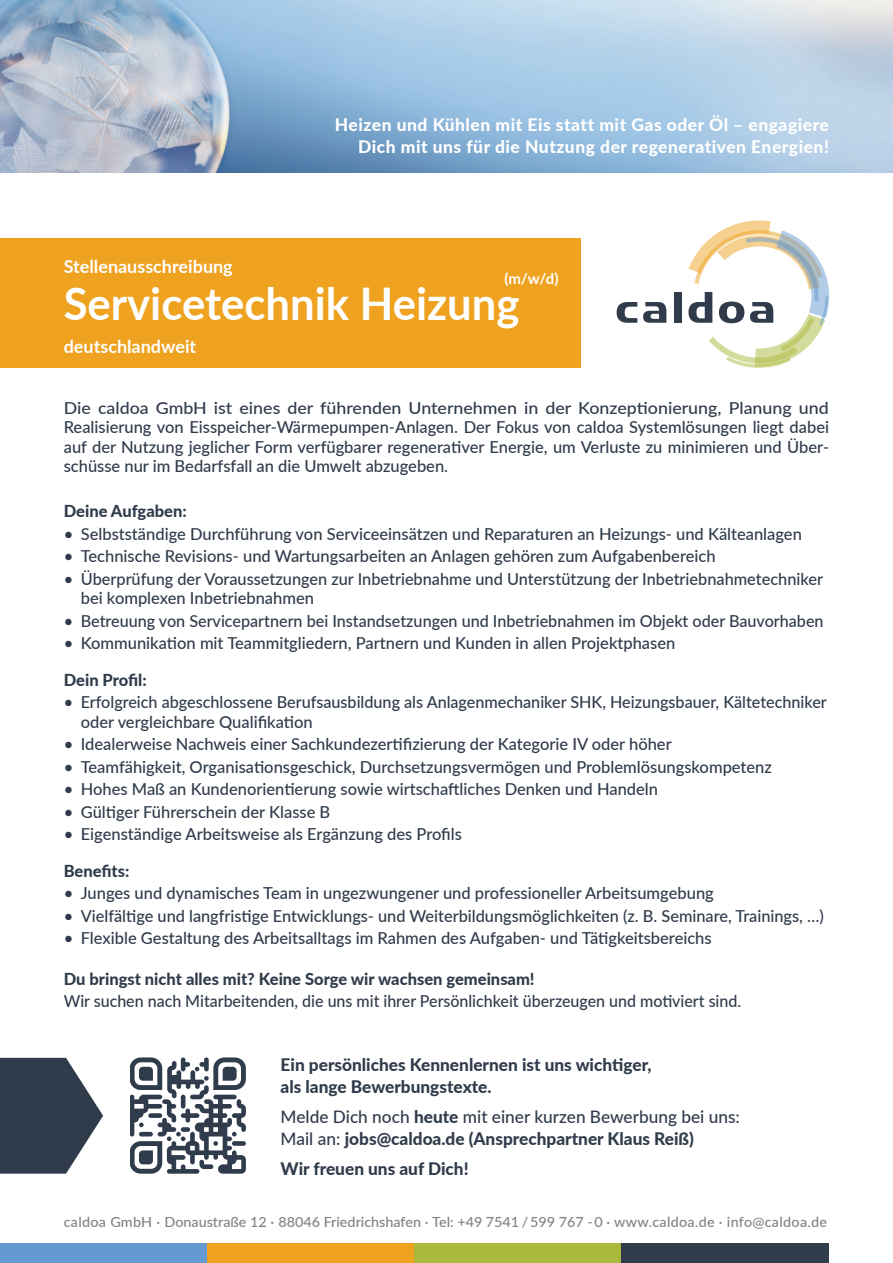
<style>
.page{position:relative;width:893px;height:1263px;background:#fff}
.page>*{position:absolute;margin:0;border:0;box-sizing:border-box;transform-origin:0 0}
.t1{font:700 45px "Lato";color:#fff}
.t2{font:700 18px "Lato";color:#fff}
.t3{font:800 17.25px/21.8px "Lato";letter-spacing:.03em;color:#fff;text-align:right}
.t4{font:500 17.25px/21.8px "Lato";color:#303b4b}
.t5{font:800 17.25px/21.8px "Lato";color:#303b4b}
.t6{font:500 16.5px/19.5px "Lato";color:#303b4b}
.t7{font:500 16.5px/19.5px "Lato";color:#303b4b;text-align:justify;scale:1.08 1}
.t8{font:800 16.5px "Lato";color:#303b4b}
.t9{font:700 15px "Lato";color:#fff}
.t10{font:500 13.95px "Lato";color:#808285}
.s1{font-weight:800}
</style>
<div class="page">
<img style="left:0;top:0;width:893px;height:172px">
<div style="left:0;top:238px;width:580px;height:130px;background:#eea21f"></div>
<svg style="left:0;top:1058px;width:103px;height:116px"></svg>
<svg style="left:617px;top:302px;width:20px;height:21px"></svg>
<svg style="left:643px;top:302px;width:23px;height:21px"></svg>
<div style="left:674px;top:292px;width:8px;height:31px;background:#303b4b"></div>
<svg style="left:688px;top:220px;width:141px;height:148px"></svg>
<div style="left:0;top:1244px;width:207px;height:19px;background:#6599d1"></div>
<div style="left:207px;top:1244px;width:207px;height:19px;background:#eea21f"></div>
<div style="left:414px;top:1244px;width:208px;height:19px;background:#aab93b"></div>
<div style="left:622px;top:1244px;width:207px;height:19px;background:#303b4b"></div>
<svg style="left:130px;top:1058px;width:116px;height:116px"></svg>
<p class="t3" style="left:335px;top:113px;width:496px">Heizen und Kühlen mit Eis statt mit Gas oder Öl – engagiere<br>Dich mit uns für die Nutzung der regenerativen Energien!</p>
<p class="t2" style="left:64px;top:254px;width:171px">Stellenausschreibung</p>
<p class="t1" style="left:64px;top:270px;width:457px">Servicetechnik Heizung</p>
<p class="t2" style="left:64px;top:333px;width:134px">deutschlandweit</p>
<p class="t9" style="left:504px;top:268px;width:56px">(m/w/d)</p>
<p class="t7" style="left:64px;top:397px;width:710px">Die caldoa GmbH ist eines der führenden Unternehmen in der Konzeptionierung, Planung und Realisierung von Eisspeicher-Wärmepumpen-Anlagen. Der Fokus von caldoa Systemlösungen liegt dabei auf der Nutzung jeglicher Form verfügbarer regenerativer Energie, um Verluste zu minimieren und Über&shy;schüsse nur im Bedarfsfall an die Umwelt abzugeben.</p>
<p class="t8" style="left:64px;top:499px;width:124px">Deine Aufgaben:</p>
<p class="t6" style="left:64px;top:523px;width:740px">• Selbstständige Durchführung von Serviceeinsätzen und Reparaturen an Heizungs- und Kälteanlagen</p>
<p class="t6" style="left:64px;top:546px;width:653px">• Technische Revisions- und Wartungsarbeiten an Anlagen gehören zum Aufgabenbereich</p>
<p class="t6" style="left:81px;top:568px;width:744px;text-indent:-17px">• Überprüfung der Voraussetzungen zur Inbetriebnahme und Unterstützung der Inbetriebnahmetechniker bei komplexen Inbetriebnahmen</p>
<p class="t6" style="left:64px;top:610px;width:761px">• Betreuung von Servicepartnern bei Instandsetzungen und Inbetriebnahmen im Objekt oder Bauvorhaben</p>
<p class="t6" style="left:64px;top:633px;width:613px">• Kommunikation mit Teammitgliedern, Partnern und Kunden in allen Projektphasen</p>
<p class="t8" style="left:64px;top:667px;width:85px">Dein Profil:</p>
<p class="t6" style="left:81px;top:692px;width:747px;text-indent:-17px">• Erfolgreich abgeschlossene Berufsausbildung als Anlagenmechaniker SHK, Heizungsbauer, Kältetechniker oder vergleichbare Qualifikation</p>
<p class="t6" style="left:64px;top:734px;width:609px">• Idealerweise Nachweis einer Sachkundezertifizierung der Kategorie IV oder höher</p>
<p class="t6" style="left:64px;top:756px;width:710px">• Teamfähigkeit, Organisationsgeschick, Durchsetzungsvermögen und Problemlösungskompetenz</p>
<p class="t6" style="left:64px;top:779px;width:596px">• Hohes Maß an Kundenorientierung sowie wirtschaftliches Denken und Handeln</p>
<p class="t6" style="left:64px;top:801px;width:268px">• Gültiger Führerschein der Klasse B</p>
<p class="t6" style="left:64px;top:824px;width:400px">• Eigenständige Arbeitsweise als Ergänzung des Profils</p>
<p class="t8" style="left:64px;top:858px;width:67px">Benefits:</p>
<p class="t6" style="left:64px;top:883px;width:651px">• Junges und dynamisches Team in ungezwungener und professioneller Arbeitsumgebung</p>
<p class="t6" style="left:64px;top:905px;width:761px">• Vielfältige und langfristige Entwicklungs- und Weiterbildungsmöglichkeiten (z. B. Seminare, Trainings, …)</p>
<p class="t6" style="left:64px;top:928px;width:649px">• Flexible Gestaltung des Arbeitsalltags im Rahmen des Aufgaben- und Tätigkeitsbereichs</p>
<p class="t6" style="left:64px;top:967px;width:679px;line-height:21.8px"><span class="s1">Du bringst nicht alles mit? Keine Sorge wir wachsen gemeinsam!<br></span>Wir suchen nach Mitarbeitenden, die uns mit ihrer Persönlichkeit überzeugen und motiviert sind.</p>
<p class="t5" style="left:281px;top:1053px;width:372px">Ein persönliches Kennenlernen ist uns wichtiger, als lange Bewerbungstexte.</p>
<p class="t4" style="left:281px;top:1105px;width:461px">Melde Dich noch <span class="s1">heute</span> mit einer kurzen Bewerbung bei uns:<br>Mail an: <span class="s1">jobs@caldoa.de (Ansprechpartner Klaus Reiß)</span></p>
<p class="t5" style="left:281px;top:1157px;width:189px">Wir freuen uns auf Dich!</p>
<p class="t10" style="left:64px;top:1212px;width:765px">caldoa GmbH · Donaustraße 12 · 88046 Friedrichshafen · Tel: +49 7541 / 599 767 - 0 · www.caldoa.de · info@caldoa.de</p>
</div>
